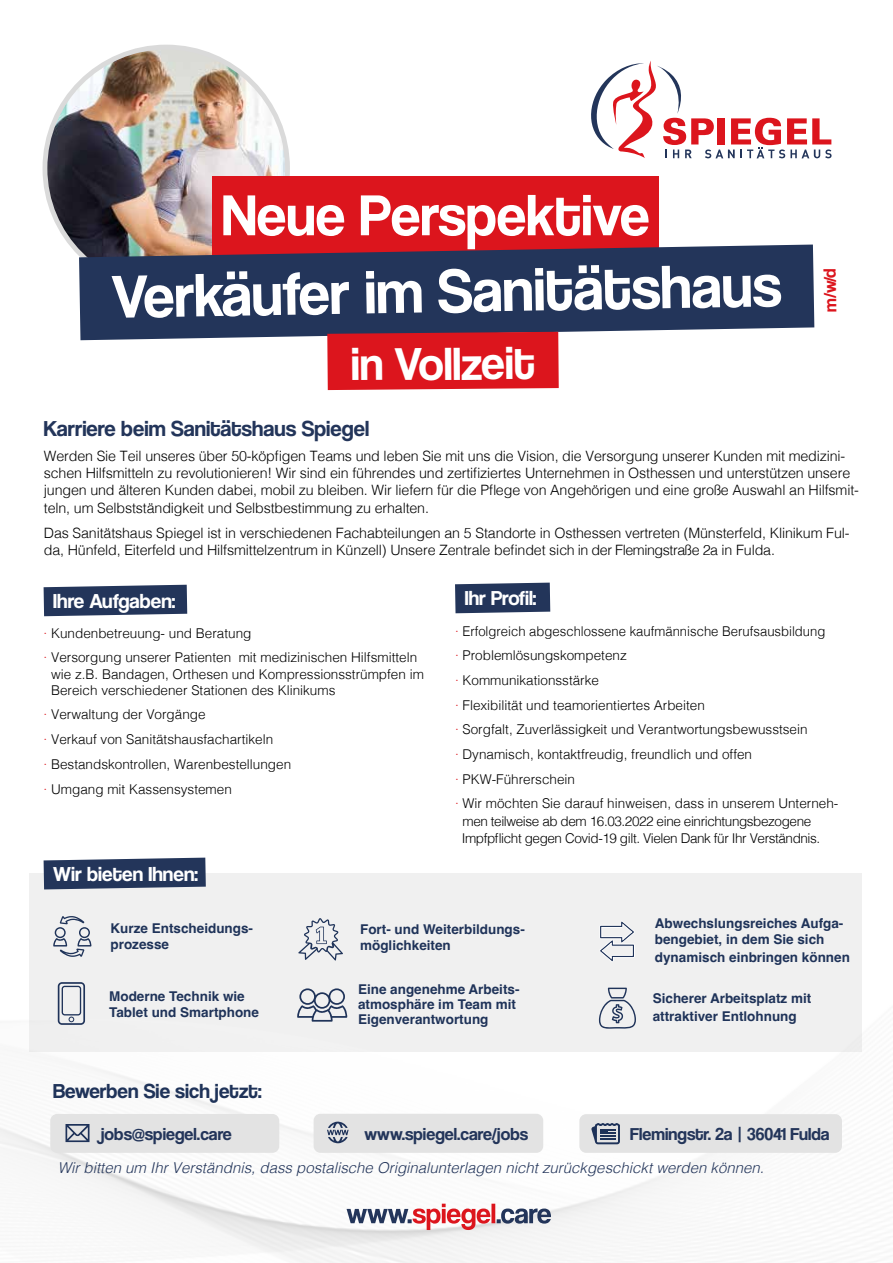
<style>
.page{position:relative;width:893px;height:1263px;background:#fff}
.page>*{position:absolute;margin:0;border:0;box-sizing:border-box;transform-origin:0 0}
.t1{font:63px "Coolvetica Rg";color:#fff}
.t2{font:60px "Coolvetica Rg";color:#fff}
.t3{font:47.85px "Coolvetica Rg";color:#fff}
.t4{font:22.5px "Coolvetica Rg";color:#23355a}
.t5{font:21px "Coolvetica Rg";color:#fff}
.t6{font:21px "Coolvetica Rg";color:#1f3359}
.t7{font:18px "Coolvetica Rg";color:#23355a}
.t8{font:18px "Coolvetica Rg";color:#dc151d}
.t9{font:italic 300 15px "Helvetica";color:#23355a}
.t10{font:300 14.25px/17.1px "Helvetica";letter-spacing:-.01em;color:#000}
.t11{font:300 13.5px/24.8px "Helvetica";color:#000}
.t12{font:700 13.5px/16.2px "Helvetica";color:#1f3359}
.t13{font:300 13.5px/17.5px "Helvetica";letter-spacing:-.03em;color:#000}
.s1{color:#dc151d}
</style>
<div class="page">
<svg style="left:455px;top:583px;width:95px;height:30px;background:#2b3c60"></svg>
<svg style="left:44px;top:585px;width:143px;height:31px;background:#314264"></svg>
<svg style="left:44px;top:858px;width:162px;height:31px;background:#314264"></svg>
<svg style="left:58px;top:982px;width:27px;height:43px"></svg>
<svg style="left:298px;top:918px;width:45px;height:42px"></svg>
<svg style="left:599px;top:988px;width:37px;height:41px"></svg>
<svg style="left:297px;top:988px;width:50px;height:34px"></svg>
<svg style="left:599px;top:920px;width:36px;height:42px"></svg>
<div style="left:314px;top:1114px;width:229px;height:39px;background:#e3e3e3;border-radius:7px"></div>
<div style="left:50px;top:1114px;width:229px;height:39px;background:#e3e3e3;border-radius:7px"></div>
<div style="left:579px;top:1114px;width:263px;height:39px;background:#e3e3e3;border-radius:7px"></div>
<svg style="left:327px;top:1121px;width:22px;height:22px"></svg>
<svg style="left:66px;top:1124px;width:24px;height:18px"></svg>
<svg style="left:591px;top:1123px;width:29px;height:21px"></svg>
<svg style="left:347px;top:1204px;width:204px;height:26px"></svg>
<svg style="left:53px;top:916px;width:39px;height:41px"></svg>
<svg style="left:591px;top:61px;width:241px;height:97px"></svg>
<img style="left:45px;top:47px;width:243px;height:243px;border-radius:119px">
<div style="left:213px;top:176px;width:446px;height:85px;background:#dc151d"></div>
<svg style="left:79px;top:245px;width:735px;height:95px;background:#373e5f"></svg>
<div style="left:327px;top:332px;width:232px;height:58px;background:#dc151d"></div>
<h2 class="t2" style="left:222px;top:180px;width:429px">Neue Perspektive</h2>
<h1 class="t1" style="left:111px;top:260px;width:671px;rotate:-1deg">Verkäufer im Sanitätshaus</h1>
<p class="t8" style="left:820px;top:312px;width:45px;rotate:-91deg">m/w/d</p>
<h3 class="t3" style="left:350px;top:337px;width:186px;rotate:-1deg">in Vollzeit</h3>
<h3 class="t4" style="left:44px;top:415px;width:327px">Karriere beim Sanitätshaus Spiegel</h3>
<p class="t10" style="left:44px;top:447px;width:817px">Werden Sie Teil unseres über 50-köpfigen Teams und leben Sie mit uns die Vision, die Versorgung unserer Kunden mit medizini&shy;schen Hilfsmitteln zu revolutionieren! Wir sind ein führendes und zertifiziertes Unternehmen in Osthessen und unterstützen unsere jungen und älteren Kunden dabei, mobil zu bleiben. Wir liefern für die Pflege von Angehörigen und eine große Auswahl an Hilfsmit&shy;teln, um Selbstständigkeit und Selbstbestimmung zu erhalten.</p>
<p class="t10" style="left:44px;top:523px;width:807px">Das Sanitätshaus Spiegel ist in verschiedenen Fachabteilungen an 5 Standorte in Osthessen vertreten (Münsterfeld, Klinikum Ful&shy;da, Hünfeld, Eiterfeld und Hilfsmittelzentrum in Künzell) Unsere Zentrale befindet sich in der Flemingstraße 2a in Fulda.</p>
<h3 class="t5" style="left:53px;top:589px;width:124px">Ihre Aufgaben:</h3>
<p class="t11" style="left:44px;top:619px;width:375px"><span class="s1">·</span> Kundenbetreuung- und Beratung<br><span class="s1">·</span> Versorgung unserer Patienten mit medizinischen Hilfsmitteln</p>
<p class="t11" style="left:51px;top:665px;width:374px;line-height:16.2px">wie z.B. Bandagen, Orthesen und Kompressionsstrümpfen im<br>Bereich verschiedener Stationen des Klinikums</p>
<p class="t11" style="left:44px;top:701px;width:249px"><span class="s1">·</span> Verwaltung der Vorgänge<br><span class="s1">·</span> Verkauf von Sanitätshausfachartikeln<br><span class="s1">·</span> Bestandskontrollen, Warenbestellungen <span class="s1">·</span> Umgang mit Kassensystemen</p>
<h3 class="t5" style="left:53px;top:862px;width:146px">Wir bieten Ihnen:</h3>
<h3 class="t5" style="left:465px;top:586px;width:73px">Ihr Profil:</h3>
<p class="t11" style="left:455px;top:617px;width:385px"><span class="s1">·</span> Erfolgreich abgeschlossene kaufmännische Berufsausbildung<br><span class="s1">·</span> Problemlösungskompetenz<br><span class="s1">·</span> Kommunikationsstärke<br><span class="s1">·</span> Flexibilität und teamorientiertes Arbeiten<br><span class="s1">·</span> Sorgfalt, Zuverlässigkeit und Verantwortungsbewusstsein<br><span class="s1">·</span> Dynamisch, kontaktfreudig, freundlich und offen<br><span class="s1">·</span> PKW-Führerschein<br><span class="s1">·</span> Wir möchten Sie darauf hinweisen, dass in unserem Unterneh-</p>
<p class="t13" style="left:462px;top:811px;width:360px">men teilweise ab dem 16.03.2022 eine einrichtungsbezogene<br>Impfpflicht gegen Covid-19 gilt. Vielen Dank für Ihr Verständnis.</p>
<p class="t12" style="left:111px;top:921px;width:144px">Kurze Entscheidungs&shy;prozesse</p>
<p class="t12" style="left:109px;top:990px;width:151px">Moderne Technik wie<br>Tablet und Smartphone</p>
<h3 class="t6" style="left:53px;top:1079px;width:210px">Bewerben Sie sich jetzt:</h3>
<p class="t12" style="left:360px;top:922px;width:166px">Fort- und Weiterbildungs&shy;möglichkeiten</p>
<p class="t12" style="left:655px;top:916px;width:197px;line-height:17px">Abwechslungsreiches Aufga&shy;bengebiet, in dem Sie sich dynamisch einbringen können</p>
<p class="t12" style="left:358px;top:984px;width:163px;line-height:14.7px">Eine angenehme Arbeits&shy;atmosphäre im Team mit<br>Eigenverantwortung</p>
<p class="t12" style="left:653px;top:991px;width:160px;line-height:17.5px">Sicherer Arbeitsplatz mit attraktiver Entlohnung</p>
<p class="t7" style="left:101px;top:1124px;width:132px">jobs@spiegel.care</p>
<p class="t7" style="left:364px;top:1123px;width:165px">www.spiegel.care/jobs</p>
<p class="t7" style="left:630px;top:1124px;width:201px">Flemingstr. 2a | 36041 Fulda</p>
<p class="t9" style="left:58px;top:1155px;width:708px">Wir bitten um Ihr Verständnis, dass postalische Originalunterlagen nicht zurückgeschickt werden können.</p>
</div>
